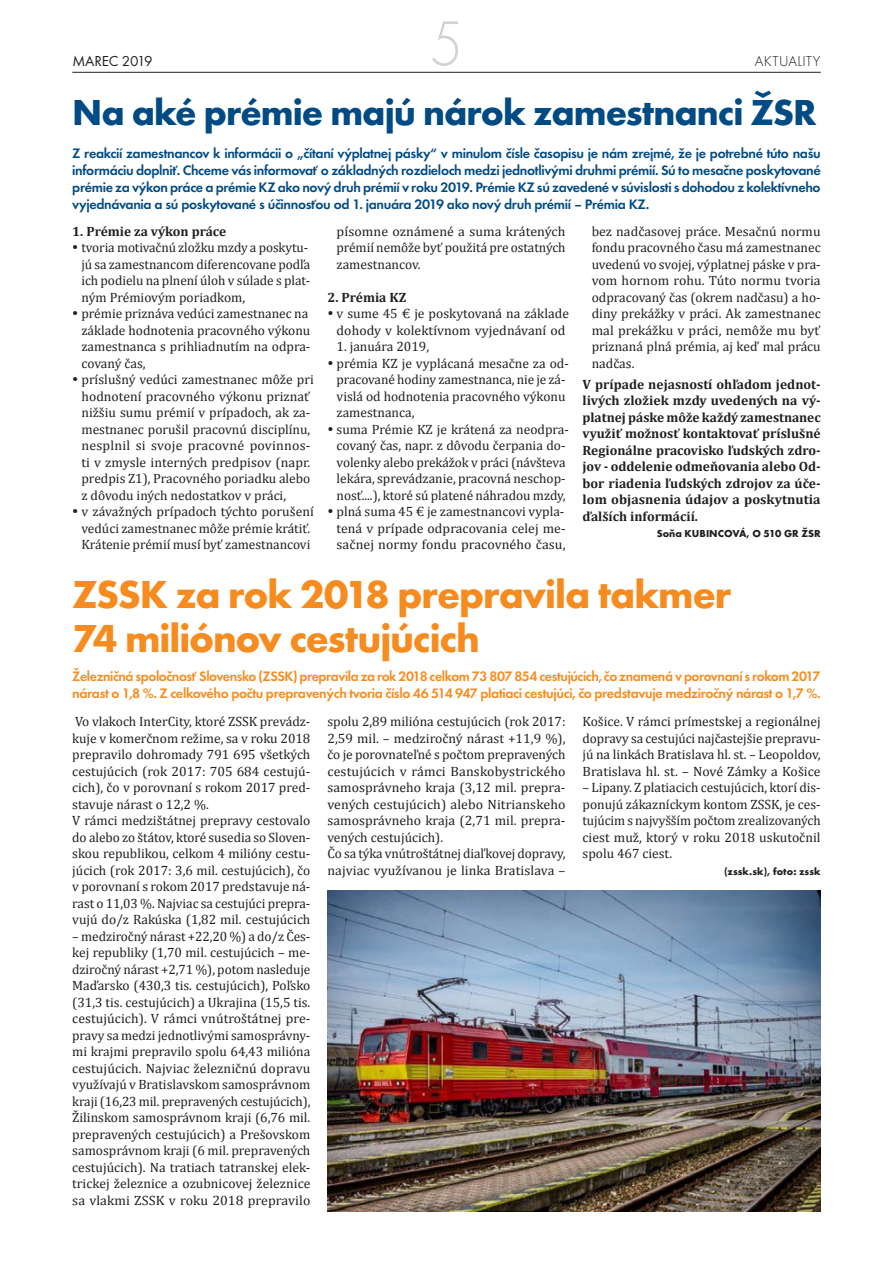
<style>
.page{position:relative;width:893px;height:1263px;background:#fff}
.page>*{position:absolute;margin:0;border:0;box-sizing:border-box;transform-origin:0 0}
.t1{font:66px "Futura TOT Ligh";color:#d1d2d4;scale:.9 1}
.t2{font:700 40.5px/43.5px "Futura TOT";letter-spacing:-.025em;color:#f68c1f}
.t3{font:700 37.5px "Futura TOT";letter-spacing:-.025em;color:#004b84}
.t4{font:15px "Futura TOT";letter-spacing:-.01em;color:#231f20}
.t5{font:15px "Futura TOT Ligh";letter-spacing:.015em;color:#231f20}
.t6{font:600 14.25px/17.2px "Futura TOT";letter-spacing:-.025em;color:#004b84;text-align:justify}
.t7{font:600 14.25px/17.2px "Futura TOT";letter-spacing:-.03em;color:#f68c1f}
.t8{font:13.5px/16.5px "Cambria";color:#231f20}
.t9{font:700 13.5px/16.5px "Cambria";color:#231f20;text-align:justify}
.t10{font:700 10.5px "Futura TOT";color:#231f20}
</style>
<div class="page">
<hr style="left:72px;top:72px;width:749px;height:1px;background:#231f20">
<img style="left:327px;top:891px;width:494px;height:321px">
<p class="t4" style="left:72px;top:52px;width:82px">MAREC 2019</p>
<h1 class="t1" style="left:430px;top:6px;width:38px">5</h1>
<p class="t5" style="left:755px;top:52px;width:67px">AKTUALITY</p>
<h3 class="t3" style="left:72px;top:90px;width:746px">Na aké prémie majú nárok zamestnanci ŽSR</h3>
<p class="t6" style="left:72px;top:144px;width:750px">Z reakcií zamestnancov k informácii o „čítaní výplatnej pásky“ v minulom čísle časopisu je nám zrejmé, že je potrebné túto našu informáciu doplniť. Chceme vás informovať o základných rozdieloch medzi jednotlivými druhmi prémií. Sú to mesačne poskytované prémie za výkon práce a prémie KZ ako nový druh prémií v roku 2019. Prémie KZ sú zavedené v súvislosti s dohodou z kolektívneho vyjednávania a sú poskytované s účinnosťou od 1. januára 2019 ako nový druh prémií – Prémia KZ.</p>
<p class="t8" style="left:337px;top:223px;width:231px;text-align:justify">písomne oznámené a suma krátených prémií nemôže byť použitá pre ostatných zamestnancov.</p>
<p class="t9" style="left:327px;top:289px;width:80px">2. Prémia KZ</p>
<p class="t8" style="left:327px;top:305px;width:243px;text-align:center">• v sume 45 € je poskytovaná na základe dohody v kolektívnom vyjednávaní od</p>
<p class="t8" style="left:337px;top:338px;width:94px">1. januára 2019,</p>
<p class="t8" style="left:337px;top:355px;width:234px;text-indent:-9px">• prémia KZ je vyplácaná mesačne za od&shy;pracované hodiny zamestnanca, nie je zá&shy;vislá od hodnotenia pracovného výkonu zamestnanca,</p>
<p class="t8" style="left:327px;top:421px;width:243px;text-align:center">• suma Prémie KZ je krátená za neodpra&shy;covaný čas, napr. z dôvodu čerpania do&shy;volenky alebo prekážok v práci (návšteva lekára, sprevádzanie, pracovná neschop&shy;nosť....), ktoré sú platené náhradou mzdy,</p>
<p class="t8" style="left:337px;top:503px;width:230px;text-align:justify;text-indent:-9px">• plná suma 45 € je zamestnancovi vypla&shy;tená v prípade odpracovania celej me&shy;sačnej normy fondu pracovného času,</p>
<p class="t9" style="left:72px;top:223px;width:156px">1. Prémie za výkon práce</p>
<p class="t8" style="left:81px;top:239px;width:231px;text-indent:-9px">• tvoria motivačnú zložku mzdy a poskytu&shy;jú sa zamestnancom diferencovane podľa ich podielu na plnení úloh v súlade s plat&shy;ným Prémiovým poriadkom,</p>
<p class="t8" style="left:81px;top:305px;width:230px;text-indent:-9px">• prémie priznáva vedúci zamestnanec na základe hodnotenia pracovného výkonu zamestnanca s prihliadnutím na odpra&shy;covaný čas,</p>
<p class="t8" style="left:81px;top:371px;width:234px;text-indent:-9px">• príslušný vedúci zamestnanec môže pri hodnotení pracovného výkonu priznať nižšiu sumu prémií v prípadoch, ak za&shy;mestnanec porušil pracovnú disciplínu, nesplnil si svoje pracovné povinnos&shy;ti v zmysle interných predpisov (napr. predpis Z1), Pracovného poriadku alebo z dôvodu iných nedostatkov v práci,</p>
<p class="t8" style="left:72px;top:503px;width:243px;text-align:center">• v závažných prípadoch týchto porušení vedúci zamestnanec môže prémie krátiť.<br>Krátenie prémií musí byť zamestnancovi</p>
<p class="t8" style="left:592px;top:223px;width:230px;text-align:justify">bez nadčasovej práce. Mesačnú normu fondu pracovného času má zamestnanec uvedenú vo svojej, výplatnej páske v pra&shy;vom hornom rohu. Túto normu tvoria odpracovaný čas (okrem nadčasu) a ho&shy;diny prekážky v práci. Ak zamestnanec mal prekážku v práci, nemôže mu byť priznaná plná prémia, aj keď mal prácu nadčas.</p>
<p class="t9" style="left:583px;top:375px;width:240px">V prípade nejasností ohľadom jednot&shy;livých zložiek mzdy uvedených na vý&shy;platnej páske môže každý zamestnanec využiť možnosť kontaktovať príslušné Regionálne pracovisko ľudských zdro&shy;jov - oddelenie odmeňovania alebo Od&shy;bor riadenia ľudských zdrojov za úče&shy;lom objasnenia údajov a poskytnutia ďalších informácií.</p>
<p class="t10" style="left:657px;top:527px;width:165px">Soňa KUBINCOVÁ, O 510 GR ŽSR</p>
<h2 class="t2" style="left:72px;top:572px;width:661px">ZSSK za rok 2018 prepravila takmer<br>74 miliónov cestujúcich</h2>
<p class="t7" style="left:72px;top:668px;width:750px">Železničná spoločnosť Slovensko (ZSSK) prepravila za rok 2018 celkom 73 807 854 cestujúcich, čo znamená v porovnaní s rokom 2017 nárast o 1,8 %. Z celkového počtu prepravených tvoria číslo 46 514 947 platiaci cestujúci, čo predstavuje medziročný nárast o 1,7 %.</p>
<p class="t8" style="left:327px;top:713px;width:240px">spolu 2,89 milióna cestujúcich (rok 2017:<br>2,59 mil. – medziročný nárast +11,9 %), čo je porovnateľné s počtom prepravených cestujúcich v rámci Banskobystrického samosprávneho kraja (3,12 mil. prepra&shy;vených cestujúcich) alebo Nitrianskeho samosprávneho kraja (2,71 mil. prepra&shy;vených cestujúcich).<br>Čo sa týka vnútroštátnej diaľkovej dopravy, najviac využívanou je linka Bratislava –</p>
<p class="t8" style="left:583px;top:713px;width:240px;text-align:justify">Košice. V rámci prímestskej a regionálnej dopravy sa cestujúci najčastejšie prepravu&shy;jú na linkách Bratislava hl. st. – Leopoldov, Bratislava hl. st. – Nové Zámky a Košice</p>
<p class="t8" style="left:72px;top:713px;width:240px">Vo vlakoch InterCity, ktoré ZSSK prevádz&shy;kuje v komerčnom režime, sa v roku 2018 prepravilo dohromady 791 695 všetkých cestujúcich (rok 2017: 705 684 cestujú&shy;cich), čo v porovnaní s rokom 2017 pred&shy;stavuje nárast o 12,2 %.<br>V rámci medzištátnej prepravy cestovalo do alebo zo štátov, ktoré susedia so Sloven&shy;skou republikou, celkom 4 milióny cestu&shy;júcich (rok 2017: 3,6 mil. cestujúcich), čo v porovnaní s rokom 2017 predstavuje ná&shy;rast o 11,03 %. Najviac sa cestujúci prepra&shy;vujú do/z Rakúska (1,82 mil. cestujúcich</p>
<p class="t8" style="left:72px;top:928px;width:240px;text-align:justify">– medziročný nárast +22,20 %) a do/z Čes&shy;kej republiky (1,70 mil. cestujúcich – me&shy;dziročný nárast +2,71 %), potom nasleduje Maďarsko (430,3 tis. cestujúcich), Poľsko (31,3 tis. cestujúcich) a Ukrajina (15,5 tis. cestujúcich). V rámci vnútroštátnej pre&shy;pravy sa medzi jednotlivými samosprávny&shy;mi krajmi prepravilo spolu 64,43 milióna cestujúcich. Najviac železničnú dopravu využívajú v Bratislavskom samosprávnom kraji (16,23 mil. prepravených cestujúcich), Žilinskom samosprávnom kraji (6,76 mil. prepravených cestujúcich) a Prešovskom samosprávnom kraji (6 mil. prepravených cestujúcich). Na tratiach tatranskej elek&shy;trickej železnice a ozubnicovej železnice sa vlakmi ZSSK v roku 2018 prepravilo</p>
<p class="t8" style="left:583px;top:779px;width:240px;text-align:justify">– Lipany. Z platiacich cestujúcich, ktorí dis&shy;ponujú zákazníckym kontom ZSSK, je ces&shy;tujúcim s najvyšším počtom zrealizovaných ciest muž, ktorý v roku 2018 uskutočnil spolu 467 ciest.</p>
<p class="t10" style="left:724px;top:865px;width:98px">(zssk.sk), foto: zssk</p>
</div>
